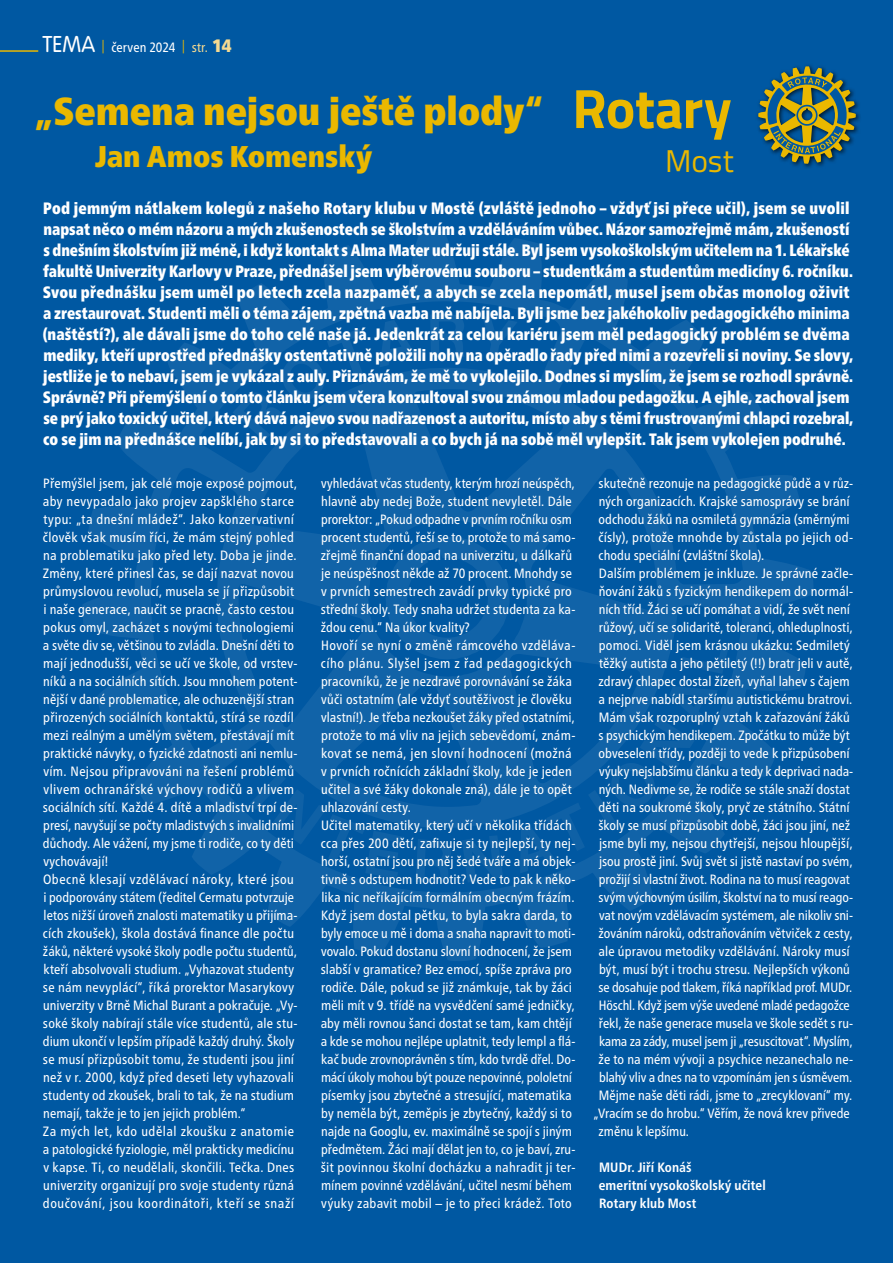
<style>
.page{position:relative;width:893px;height:1263px;background:#0058a2}
.page>*{position:absolute;margin:0;border:0;box-sizing:border-box;transform-origin:0 0}
.t1{font:700 55.5px "Cairo";letter-spacing:-.01em;color:#eab800}
.t2{font:900 condensed 39px "Frutiger Neue LT Pro";letter-spacing:-.005em;color:#eab800}
.t3{font:31.5px "Cairo";color:#eab800}
.t4{font:900 condensed 30px "Frutiger Neue LT Pro";color:#eab800}
.t5{font:900 condensed 16.5px/21px "Frutiger Neue LT Pro";color:#fff;scale:.92 1}
.t6{font:condensed 13.5px/18px "Frutiger Neue LT Pro";letter-spacing:.01em;color:#fff}
.t7{font:condensed 13.5px "Frutiger Neue LT Pro";letter-spacing:-.01em;color:#fff}
.t8{font:700 condensed 13.5px/18px "Frutiger Neue LT Pro";letter-spacing:.01em;color:#fff}
.t9{font:condensed 13.5px "Frutiger Neue LT Pro";letter-spacing:-.015em;color:#fff}
.s1{font-family:"VAG Rundschrift D";font-weight:300;font-stretch:normal;font-size:24px}
.s2{font-family:"Myriad Pro";color:#eab800}
.s3{color:#f6da91}
.s4{font-weight:900;font-size:18px;color:#f6da91}
</style>
<div class="page">
<svg style="left:82px;top:232px;width:731px;height:545px"></svg>
<svg style="left:561px;top:338px;width:182px;height:246px"></svg>
<svg style="left:199px;top:272px;width:362px;height:194px"></svg>
<svg style="left:267px;top:605px;width:476px;height:356px"></svg>
<svg style="left:233px;top:314px;width:285px;height:127px"></svg>
<svg style="left:128px;top:466px;width:601px;height:418px"></svg>
<div style="left:755px;top:63px;width:106px;height:107px;background:#000;opacity:.75"></div>
<svg style="left:758px;top:66px;width:98px;height:99px"></svg>
<hr style="left:0;top:50px;width:38px;height:2px;background:#eab800">
<p class="t6" style="left:43px;top:38px;width:191px"><span class="s1">TEMA</span> <span class="s2">|</span> červen 2024 <span class="s2">|</span> <span class="s3">str.</span> <span class="s4">14</span></p>
<h1 class="t1" style="left:572px;top:63px;width:161px">Rotary</h1>
<h3 class="t3" style="left:665px;top:137px;width:70px">Most</h3>
<h2 class="t2" style="left:35px;top:88px;width:510px">„Semena nejsou ještě plody“</h2>
<h3 class="t4" style="left:95px;top:139px;width:279px">Jan Amos Komenský</h3>
<p class="t5" style="left:43px;top:198px;width:883px">Pod jemným nátlakem kolegů z našeho Rotary klubu v Mostě (zvláště jednoho – vždyť jsi přece učil), jsem se uvolil napsat něco o mém názoru a mých zkušenostech se školstvím a vzděláváním vůbec. Názor samozřejmě mám, zkušeností s dnešním školstvím již méně, i když kontakt s Alma Mater udržuji stále. Byl jsem vysokoškolským učitelem na 1. Lékařské fakultě Univerzity Karlovy v Praze, přednášel jsem výběrovému souboru – studentkám a studentům medicíny 6. ročníku.<br>Svou přednášku jsem uměl po letech zcela nazpaměť, a abych se zcela nepomátl, musel jsem občas monolog oživit a zrestaurovat. Studenti měli o téma zájem, zpětná vazba mě nabíjela. Byli jsme bez jakéhokoliv pedagogického minima (naštěstí?), ale dávali jsme do toho celé naše já. Jedenkrát za celou kariéru jsem měl pedagogický problém se dvěma mediky, kteří uprostřed přednášky ostentativně položili nohy na opěradlo řady před nimi a rozevřeli si noviny. Se slovy, jestliže je to nebaví, jsem je vykázal z auly. Přiznávám, že mě to vykolejilo. Dodnes si myslím, že jsem se rozhodl správně.<br>Správně? Při přemýšlení o tomto článku jsem včera konzultoval svou známou mladou pedagožku. A ejhle, zachoval jsem se prý jako toxický učitel, který dává najevo svou nadřazenost a autoritu, místo aby s těmi frustrovanými chlapci rozebral, co se jim na přednášce nelíbí, jak by si to představovali a co bych já na sobě měl vylepšit. Tak jsem vykolejen podruhé.</p>
<p class="t6" style="left:43px;top:475px;width:256px">Přemýšlel jsem, jak celé moje exposé pojmout, aby nevypadalo jako projev zapšklého starce typu: „ta dnešní mládež“. Jako konzervativní člověk však musím říci, že mám stejný pohled na problematiku jako před lety. Doba je jinde.<br>Změny, které přinesl čas, se dají nazvat novou průmyslovou revolucí, musela se jí přizpůsobit i naše generace, naučit se pracně, často cestou pokus omyl, zacházet s novými technologiemi a světe div se, většinou to zvládla. Dnešní děti to mají jednodušší, věci se učí ve škole, od vrstev&shy;níků a na sociálních sítích. Jsou mnohem potent&shy;nější v dané problematice, ale ochuzenější stran přirozených sociálních kontaktů, stírá se rozdíl mezi reálným a umělým světem, přestávají mít praktické návyky, o fyzické zdatnosti ani nemlu&shy;vím. Nejsou připravováni na řešení problémů vlivem ochranářské výchovy rodičů a vlivem sociálních sítí. Každé 4. dítě a mladiství trpí de&shy;presí, navyšují se počty mladistvých s invalidními důchody. Ale vážení, my jsme ti rodiče, co ty děti vychovávají!<br>Obecně klesají vzdělávací nároky, které jsou i podporovány státem (ředitel Cermatu potvrzuje letos nižší úroveň znalosti matematiky u přijíma&shy;cích zkoušek), škola dostává finance dle počtu žáků, některé vysoké školy podle počtu studentů, kteří absolvovali studium. „Vyhazovat studenty se nám nevyplácí“, říká prorektor Masarykovy univerzity v Brně Michal Burant a pokračuje. „Vy&shy;soké školy nabírají stále více studentů, ale stu&shy;dium ukončí v lepším případě každý druhý. Školy se musí přizpůsobit tomu, že studenti jsou jiní než v r. 2000, když před deseti lety vyhazovali studenty od zkoušek, brali to tak, že na studium nemají, takže je to jen jejich problém.“<br>Za mých let, kdo udělal zkoušku z anatomie a patologické fyziologie, měl prakticky medicínu v kapse. Ti, co neudělali, skončili. Tečka. Dnes univerzity organizují pro svoje studenty různá doučování, jsou koordinátoři, kteří se snaží</p>
<p class="t6" style="left:321px;top:475px;width:256px">vyhledávat včas studenty, kterým hrozí neúspěch, hlavně aby nedej Bože, student nevyletěl. Dále prorektor: „Pokud odpadne v prvním ročníku osm procent studentů, řeší se to, protože to má samo&shy;zřejmě finanční dopad na univerzitu, u dálkařů je neúspěšnost někde až 70 procent. Mnohdy se v prvních semestrech zavádí prvky typické pro střední školy. Tedy snaha udržet studenta za ka&shy;ždou cenu.“ Na úkor kvality?<br>Hovoří se nyní o změně rámcového vzděláva&shy;cího plánu. Slyšel jsem z řad pedagogických pracovníků, že je nezdravé porovnávání se žáka vůči ostatním (ale vždyť soutěživost je člověku vlastní!). Je třeba nezkoušet žáky před ostatními, protože to má vliv na jejich sebevědomí, znám&shy;kovat se nemá, jen slovní hodnocení (možná v prvních ročnících základní školy, kde je jeden učitel a své žáky dokonale zná), dále je to opět uhlazování cesty.<br>Učitel matematiky, který učí v několika třídách cca přes 200 dětí, zafixuje si ty nejlepší, ty nej&shy;horší, ostatní jsou pro něj šedé tváře a má objek&shy;tivně s odstupem hodnotit? Vede to pak k něko&shy;lika nic neříkajícím formálním obecným frázím.<br>Když jsem dostal pětku, to byla sakra darda, to byly emoce u mě i doma a snaha napravit to moti&shy;vovalo. Pokud dostanu slovní hodnocení, že jsem slabší v gramatice? Bez emocí, spíše zpráva pro rodiče. Dále, pokud se již známkuje, tak by žáci měli mít v 9. třídě na vysvědčení samé jedničky, aby měli rovnou šanci dostat se tam, kam chtějí a kde se mohou nejlépe uplatnit, tedy lempl a flá&shy;kač bude zrovnoprávněn s tím, kdo tvrdě dřel. Do&shy;mácí úkoly mohou být pouze nepovinné, pololetní písemky jsou zbytečné a stresující, matematika by neměla být, zeměpis je zbytečný, každý si to najde na Googlu, ev. maximálně se spojí s jiným předmětem. Žáci mají dělat jen to, co je baví, zru&shy;šit povinnou školní docházku a nahradit ji ter&shy;mínem povinné vzdělávání, učitel nesmí během výuky zabavit mobil – je to přeci krádež. Toto</p>
<p class="t6" style="left:599px;top:475px;width:256px">skutečně rezonuje na pedagogické půdě a v růz-</p>
<p class="t6" style="left:599px;top:493px;width:252px">ných organizacích. Krajské samosprávy se brání</p>
<p class="t6" style="left:599px;top:511px;width:253px">odchodu žáků na osmiletá gymnázia (směrnými</p>
<p class="t6" style="left:598px;top:529px;width:256px">čísly), protože mnohde by zůstala po jejich od-</p>
<p class="t6" style="left:599px;top:547px;width:167px">chodu speciální (zvláštní škola).</p>
<p class="t6" style="left:599px;top:565px;width:256px">Dalším problémem je inkluze. Je správné začle-</p>
<p class="t6" style="left:599px;top:583px;width:256px">ňování žáků s fyzickým hendikepem do normál-</p>
<p class="t6" style="left:599px;top:601px;width:252px">ních tříd. Žáci se učí pomáhat a vidí, že svět není</p>
<p class="t6" style="left:599px;top:619px;width:255px">růžový, učí se solidaritě, toleranci, ohleduplnosti,</p>
<p class="t6" style="left:599px;top:637px;width:252px">pomoci. Viděl jsem krásnou ukázku: Sedmiletý</p>
<p class="t6" style="left:599px;top:655px;width:255px">těžký autista a jeho pětiletý (!!) bratr jeli v autě,</p>
<p class="t6" style="left:599px;top:673px;width:252px">zdravý chlapec dostal žízeň, vyňal lahev s čajem</p>
<p class="t6" style="left:598px;top:691px;width:255px">a nejprve nabídl staršímu autistickému bratrovi.</p>
<p class="t6" style="left:599px;top:709px;width:253px">Mám však rozporuplný vztah k zařazování žáků</p>
<p class="t6" style="left:599px;top:727px;width:253px">s psychickým hendikepem. Zpočátku to může být</p>
<p class="t6" style="left:599px;top:745px;width:253px">obveselení třídy, později to vede k přizpůsobení</p>
<p class="t6" style="left:599px;top:763px;width:256px">výuky nejslabšímu článku a tedy k deprivaci nada-</p>
<p class="t6" style="left:599px;top:781px;width:252px">ných. Nedivme se, že rodiče se stále snaží dostat</p>
<p class="t6" style="left:599px;top:799px;width:253px">děti na soukromé školy, pryč ze státního. Státní</p>
<p class="t6" style="left:599px;top:817px;width:253px">školy se musí přizpůsobit době, žáci jsou jiní, než</p>
<p class="t6" style="left:599px;top:835px;width:255px">jsme byli my, nejsou chytřejší, nejsou hloupější,</p>
<p class="t6" style="left:599px;top:853px;width:255px">jsou prostě jiní. Svůj svět si jistě nastaví po svém,</p>
<p class="t7" style="left:599px;top:872px;width:252px">prožijí si vlastní život. Rodina na to musí reagovat</p>
<p class="t7" style="left:599px;top:890px;width:256px">svým výchovným úsilím, školství na to musí reago-</p>
<p class="t6" style="left:599px;top:907px;width:256px">vat novým vzdělávacím systémem, ale nikoliv sni-</p>
<p class="t6" style="left:599px;top:925px;width:255px">žováním nároků, odstraňováním větviček z cesty,</p>
<p class="t6" style="left:598px;top:943px;width:253px">ale úpravou metodiky vzdělávání. Nároky musí</p>
<p class="t6" style="left:599px;top:961px;width:252px">být, musí být i trochu stresu. Nejlepších výkonů</p>
<p class="t7" style="left:599px;top:980px;width:255px">se dosahuje pod tlakem, říká například prof. MUDr.</p>
<p class="t7" style="left:599px;top:998px;width:252px">Höschl. Když jsem výše uvedené mladé pedagožce</p>
<p class="t6" style="left:599px;top:1015px;width:256px">řekl, že naše generace musela ve škole sedět s ru-</p>
<p class="t9" style="left:599px;top:1034px;width:255px">kama za zády, musel jsem ji „resuscitovat“. Myslím,</p>
<p class="t6" style="left:599px;top:1051px;width:256px">že to na mém vývoji a psychice nezanechalo ne-</p>
<p class="t7" style="left:599px;top:1070px;width:255px">blahý vliv a dnes na to vzpomínám jen s úsměvem.</p>
<p class="t6" style="left:599px;top:1087px;width:255px">Mějme naše děti rádi, jsme to „zrecyklovaní“ my.</p>
<p class="t6" style="left:594px;top:1105px;width:258px">„Vracím se do hrobu.“ Věřím, že nová krev přivede</p>
<p class="t6" style="left:599px;top:1122px;width:92px">změnu k lepšímu.</p>
<p class="t8" style="left:599px;top:1159px;width:169px">MUDr. Jiří Konáš<br>emeritní vysokoškolský učitel<br>Rotary klub Most</p>
</div>
